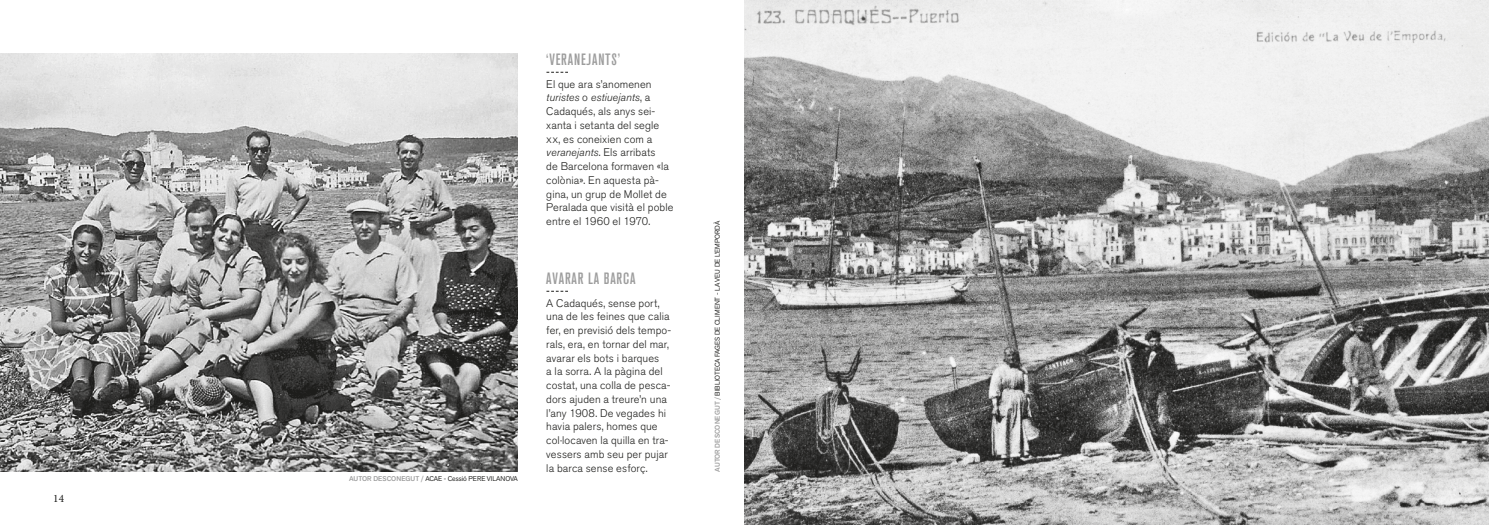
<style>
.page{position:relative;width:1489px;height:525px;background:#fff}
.page>*{position:absolute;margin:0;border:0;box-sizing:border-box;transform-origin:0 0}
.t1{font:500 condensed 16.25px "Akzidenz Grotesk BQ";letter-spacing:.05em;color:#9d9d9d}
.t2{font:11.25px "Minion Pro";color:#1d1d1b}
.t3{font:300 11px/13.8px "Akzidenz Grotesk BQ";letter-spacing:.01em;color:#1d1d1b}
.t4{font:6.88px "Akzid Grtsk Next";color:#1d1d1b}
.s1{font-weight:500;color:#9d9d9d}
.s2{font-style:italic}
.s3{font-family:"Akzidenz Grotesk BQ Light SC";font-weight:400}
</style>
<div class="page">
<svg style="left:546px;top:72px;width:22px;height:1px"></svg>
<svg style="left:546px;top:290px;width:22px;height:1px"></svg>
<img style="left:744px;top:0;width:744px;height:524px">
<img style="left:0;top:53px;width:517px;height:418px">
<p class="t2" style="left:53px;top:491px;width:12px">14</p>
<p class="t4" style="left:349px;top:473px;width:170px"><span class="s1">AUTOR DESCONEGUT /</span> ACAE - Cessió PERE VILANOVA</p>
<h1 class="t1" style="left:546px;top:50px;width:75px">‘VERANEJANTS’</h1>
<p class="t3" style="left:546px;top:77px;width:129px">El que ara s’anomenen <span class="s2">turistes</span> o <span class="s2">estiuejants</span>, a<br>Cadaqués, als anys sei&shy;xanta i setanta del segle <span class="s3">xx</span>, es coneixien com a <span class="s2">veranejants</span>. Els arribats<br>de Barcelona formaven «la colònia». En aquesta pà&shy;gina, un grup de Mollet de<br>Peralada que visità el poble entre el 1960 el 1970.</p>
<h1 class="t1" style="left:546px;top:269px;width:91px">AVARAR LA BARCA</h1>
<p class="t3" style="left:546px;top:296px;width:126px">A Cadaqués, sense port, una de les feines que calia fer, en previsió dels tempo&shy;rals, era, en tornar del mar, avarar els bots i barques<br>a la sorra. A la pàgina del costat, una colla de pesca&shy;dors ajuden a treure’n una l’any 1908. De vegades hi havia palers, homes que col·locaven la quilla en tra&shy;vessers amb seu per pujar la barca sense esforç.</p>
<p class="t4" style="left:712px;top:471px;width:252px;rotate:-90deg"><span class="s1">AUTOR DESCONEGUT /</span> BIBLIOTECA FAGES DE CLIMENT - LA VEU DE L'EMPORDÀ</p>
</div>
